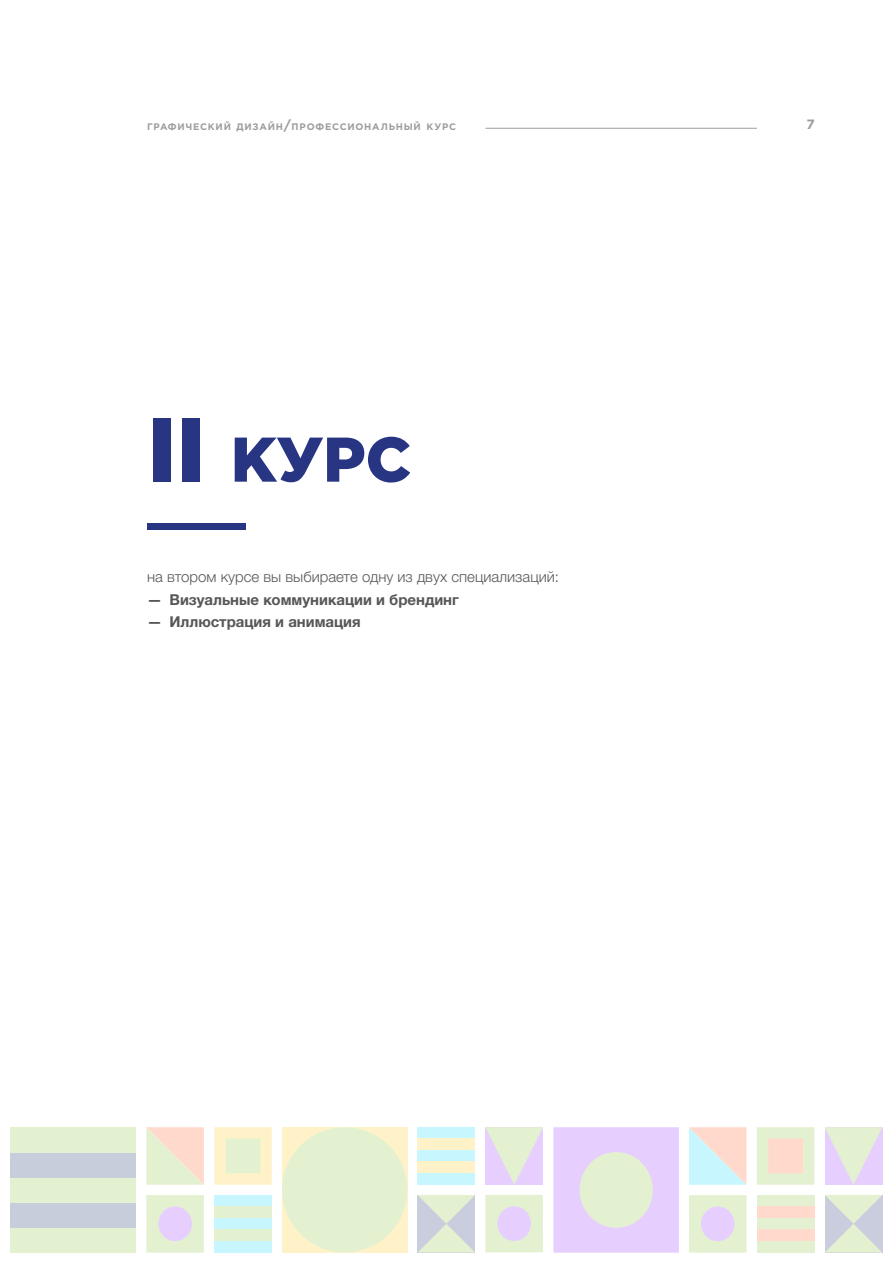
<style>
.page{position:relative;width:893px;height:1263px;background:#fff}
.page>*{position:absolute;margin:0;border:0;box-sizing:border-box;transform-origin:0 0}
.t1{font:900 63px "Gotham Pro";color:#283583}
.t2{font:700 15px "Helvetica Neue LTW1 G";color:#575756}
.t3{font:300 15px "Helvetica Neue LTW1 G";color:#575756}
.t4{font:700 13.5px "Gotham Pro";color:#9d9d9c}
.t5{font:700 9.45px "Gotham Pro";letter-spacing:.08em;color:#9d9d9c}
.s1{font-size:13.5px}
.s2{font-size:90px}
</style>
<div class="page">
<hr style="left:485px;top:128px;width:272px;height:1px;background:#9d9d9c">
<svg style="left:214px;top:1127px;width:58px;height:58px;background:#f4f1cb"></svg>
<svg style="left:757px;top:1127px;width:57px;height:58px;background:#ede8ce"></svg>
<svg style="left:553px;top:1127px;width:126px;height:126px;background:#e5d9f2"></svg>
<svg style="left:146px;top:1195px;width:58px;height:57px;background:#e4e7dd"></svg>
<svg style="left:689px;top:1195px;width:57px;height:57px;background:#e3e7dd"></svg>
<svg style="left:485px;top:1195px;width:58px;height:57px;background:#e4e7dd"></svg>
<svg style="left:485px;top:1127px;width:58px;height:58px;background:#e4dfe7"></svg>
<svg style="left:825px;top:1127px;width:57px;height:58px;background:#e4e0e7"></svg>
<div style="left:214px;top:1195px;width:58px;height:11px;background:#c8f6ff"></div>
<div style="left:214px;top:1206px;width:58px;height:12px;background:#e3f1d0"></div>
<div style="left:214px;top:1218px;width:58px;height:11px;background:#c8f6ff"></div>
<div style="left:214px;top:1229px;width:58px;height:12px;background:#e3f1d0"></div>
<div style="left:214px;top:1241px;width:58px;height:12px;background:#c8f6ff"></div>
<div style="left:757px;top:1195px;width:57px;height:11px;background:#e3f1d0"></div>
<div style="left:757px;top:1206px;width:57px;height:12px;background:#ffd9cb"></div>
<div style="left:757px;top:1218px;width:57px;height:11px;background:#e3f1d0"></div>
<div style="left:757px;top:1229px;width:57px;height:12px;background:#ffd9cb"></div>
<div style="left:757px;top:1241px;width:57px;height:12px;background:#e3f1d0"></div>
<div style="left:418px;top:1127px;width:57px;height:12px;background:#c8f6ff"></div>
<div style="left:418px;top:1139px;width:57px;height:11px;background:#fff2c8"></div>
<div style="left:418px;top:1150px;width:57px;height:12px;background:#c8f6ff"></div>
<div style="left:418px;top:1161px;width:57px;height:12px;background:#fff2c8"></div>
<div style="left:418px;top:1173px;width:57px;height:12px;background:#c8f6ff"></div>
<div style="left:11px;top:1227px;width:125px;height:25px;background:#e3f1d0"></div>
<div style="left:11px;top:1202px;width:125px;height:25px;background:#c8cddc"></div>
<div style="left:11px;top:1177px;width:125px;height:25px;background:#e3f1d0"></div>
<div style="left:11px;top:1152px;width:125px;height:25px;background:#c8cddc"></div>
<div style="left:11px;top:1127px;width:125px;height:25px;background:#e3f1d0"></div>
<svg style="left:418px;top:1195px;width:57px;height:57px;background:#d6ded6"></svg>
<svg style="left:825px;top:1195px;width:57px;height:57px;background:#d6dfd6"></svg>
<svg style="left:146px;top:1127px;width:58px;height:58px;background:#f1e5ce"></svg>
<svg style="left:689px;top:1127px;width:57px;height:58px;background:#e3e7e5"></svg>
<div style="left:282px;top:1127px;width:125px;height:125px;background:#fff2c8"></div>
<div style="left:282px;top:1127px;width:125px;height:125px;background:#e3f1d0;border-radius:50%"></div>
<div style="left:147px;top:523px;width:98px;height:7px;background:#283583"></div>
<p class="t5" style="left:147px;top:121px;width:311px">графический дизайн<span class="s1">/</span>профессиональный курс</p>
<p class="t4" style="left:807px;top:116px;width:10px">7</p>
<h1 class="t1" style="left:147px;top:423px;width:266px"><span class="s2">II</span> курс</h1>
<p class="t3" style="left:147px;top:568px;width:413px">на втором курсе вы выбираете одну из двух специализаций:</p>
<p class="t2" style="left:147px;top:590px;width:313px">— Визуальные коммуникации и брендинг</p>
<p class="t2" style="left:147px;top:613px;width:215px">— Иллюстрация и анимация</p>
</div>
